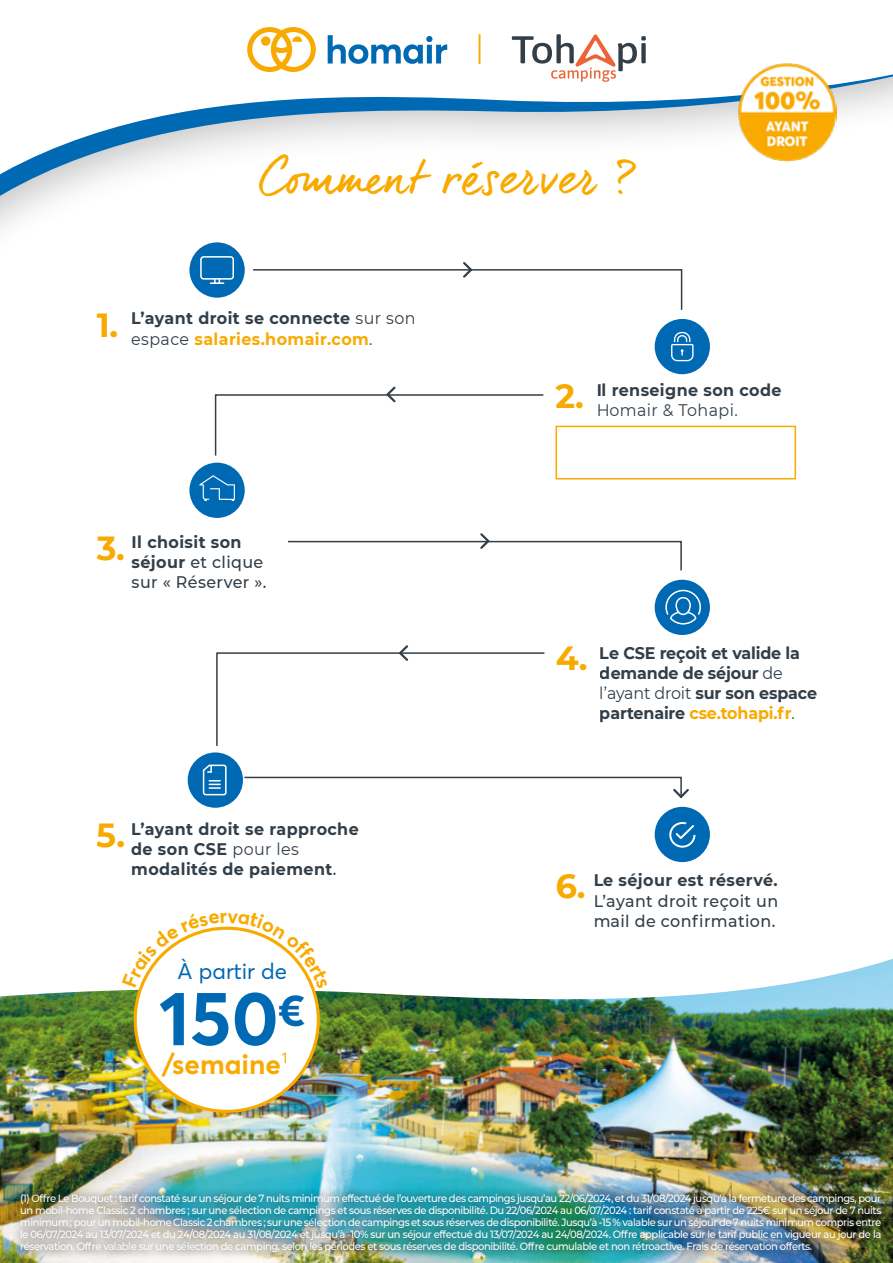
<style>
.page{position:relative;width:893px;height:1263px;background:#fff}
.page>*{position:absolute;margin:0;border:0;box-sizing:border-box;transform-origin:0 0}
.t1{font:700 75.9px "Averta";color:#0069b4}
.t2{font:44.85px "dear Joe 6";color:#f8aa00}
.t3{font:700 33.45px "Montserrat";color:#f8aa00}
.t4{font:700 27.75px "Averta";color:#f8aa00}
.t5{font:22.2px "Averta";color:#0069b4}
.t6{font:700 16.8px/20.1px "Montserrat";letter-spacing:.025em;color:#323e48;text-align:center;scale:.95 1}
.t7{font:700 16.8px/20.1px "Montserrat";letter-spacing:-.01em;color:#323e48;scale:.95 1}
.t8{font:500 16.8px/20.1px "Montserrat";letter-spacing:.025em;color:#323e48;scale:.95 1}
.t9{font:15.15px "Averta";color:#f8aa00}
.t10{font:500 10.5px/12px "Montserrat";letter-spacing:-.04em;color:#fff;text-align:justify;scale:.95 1}
.s1{font-size:33.45px;color:#f8aa00}
.s2{font-weight:400}
.s3{color:#f8aa00}
.s4{font-weight:700}
.s5{font-weight:500}
</style>
<div class="page">
<svg style="left:0;top:34px;width:893px;height:289px"></svg>
<svg style="left:512px;top:34px;width:134px;height:48px"></svg>
<hr style="left:479px;top:34px;width:1px;height:30px;background:#f8aa00">
<svg style="left:247px;top:27px;width:69px;height:45px"></svg>
<svg style="left:328px;top:35px;width:119px;height:29px"></svg>
<img style="left:0;top:959px;width:893px;height:304px">
<div style="left:189px;top:242px;width:56px;height:56px;background:#0069b4;border-radius:50%"></div>
<svg style="left:211px;top:280px;width:13px;height:4px"></svg>
<div style="left:200px;top:256px;width:34px;height:24px;border:2px solid #fff;border-radius:3px"></div>
<div style="left:655px;top:319px;width:55px;height:55px;background:#0069b4;border-radius:50%"></div>
<svg style="left:671px;top:332px;width:22px;height:29px"></svg>
<div style="left:555px;top:426px;width:241px;height:53px;background:#fff;border:2px solid #f8aa00"></div>
<div style="left:188px;top:752px;width:55px;height:56px;background:#0069b4;border-radius:50%"></div>
<div style="left:189px;top:463px;width:56px;height:55px;background:#0069b4;border-radius:50%"></div>
<svg style="left:199px;top:475px;width:36px;height:26px"></svg>
<div style="left:655px;top:580px;width:55px;height:55px;background:#0069b4;border-radius:50%"></div>
<svg style="left:665px;top:590px;width:36px;height:34px"></svg>
<div style="left:655px;top:807px;width:55px;height:55px;background:#0069b4;border-radius:50%"></div>
<svg style="left:202px;top:764px;width:25px;height:32px"></svg>
<hr style="left:217px;top:652px;width:327px;height:2px;background:#323e48">
<hr style="left:216px;top:652px;width:2px;height:94px;background:#323e48">
<svg style="left:252px;top:262px;width:431px;height:49px"></svg>
<svg style="left:288px;top:533px;width:394px;height:38px"></svg>
<svg style="left:214px;top:387px;width:330px;height:69px"></svg>
<svg style="left:399px;top:645px;width:9px;height:16px"></svg>
<svg style="left:244px;top:776px;width:445px;height:22px"></svg>
<div style="left:12px;top:1185px;width:878px;height:77px;background:#000;opacity:.78"></div>
<svg style="left:669px;top:822px;width:26px;height:26px"></svg>
<img style="left:737px;top:63px;width:99px;height:99px">
<img style="left:122px;top:926px;width:209px;height:198px">
<h2 class="t2" style="left:259px;top:151px;width:377px">Comment réserver ?</h2>
<h3 class="t6" style="left:97px;top:308px;width:337px"><span class="s1">1.</span> L’ayant droit se connecte <span class="s2">sur son espace</span> <span class="s3">salaries.homair.com</span><span class="s2">.</span></h3>
<h3 class="t3" style="left:97px;top:524px;width:30px">3.</h3>
<h3 class="t8" style="left:132px;top:531px;width:143px"><span class="s4">Il choisit son séjour</span> et clique sur « Réserver ».</h3>
<h3 class="t6" style="left:131px;top:818px;width:241px;text-align:left;text-indent:-34px"><span class="s1">5.</span> L’ayant droit se rapproche de son CSE <span class="s2">pour les </span>modalités de paiement<span class="s5">.</span></h3>
<h3 class="t5" style="left:178px;top:956px;width:111px">À partir de</h3>
<h1 class="t1" style="left:159px;top:965px;width:148px">150<sup>€</sup></h1>
<h3 class="t4" style="left:162px;top:1045px;width:120px">/semaine</h3>
<h3 class="t9" style="left:282px;top:1047px;width:7px">1</h3>
<h3 class="t6" style="left:555px;top:379px;width:239px"><span class="s1">2.</span> Il renseigne son code<br><span class="s2">Homair &amp; Tohapi.</span></h3>
<h3 class="t3" style="left:555px;top:634px;width:34px">4.</h3>
<h3 class="t7" style="left:600px;top:642px;width:230px">Le CSE reçoit et valide la demande de séjour <span class="s2">de l’ayant droit</span> sur son espace partenaire <span class="s3">cse.tohapi.fr</span><span class="s2">.</span></h3>
<h3 class="t3" style="left:555px;top:862px;width:32px">6.</h3>
<h3 class="t6" style="left:593px;top:869px;width:196px">Le séjour est réservé.</h3>
<h3 class="t8" style="left:593px;top:890px;width:196px">L’ayant droit reçoit un mail de confirmation.</h3>
<p class="t10" style="left:20px;top:1192px;width:908px">(1) Offre Le Bouquet : tarif constaté sur un séjour de 7 nuits minimum effectué de l’ouverture des campings jusqu’au 22/06/2024, et du 31/08/2024 jusqu’à la fermeture des campings, pour un mobil-home Classic 2 chambres ; sur une sélection de campings et sous réserves de disponibilité. Du 22/06/2024 au 06/07/2024 : tarif constaté à partir de 225€ sur un séjour de 7 nuits minimum ; pour un mobil-home Classic 2 chambres ; sur une sélection de campings et sous réserves de disponibilité. Jusqu’à -15 % valable sur un séjour de 7 nuits minimum compris entre le 06/07/2024 au 13/07/2024 et du 24/08/2024 au 31/08/2024 et jusqu’à -10% sur un séjour effectué du 13/07/2024 au 24/08/2024. Offre applicable sur le tarif public en vigueur au jour de la réservation. Offre valable sur une sélection de camping, selon les périodes et sous réserves de disponibilité. Offre cumulable et non rétroactive. Frais de réservation offerts.</p>
</div>
